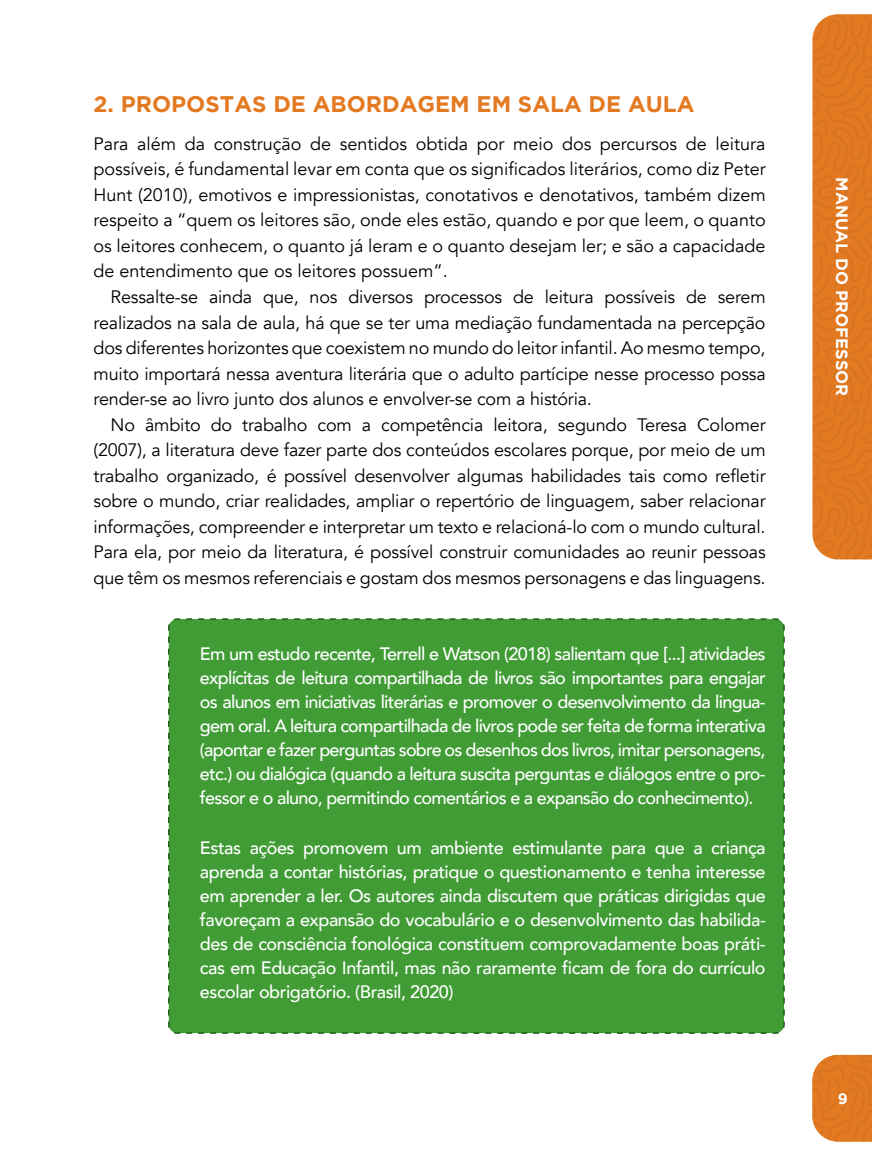
<style>
.page{position:relative;width:872px;height:1170px;background:#fff}
.page>*{position:absolute;margin:0;border:0;box-sizing:border-box;transform-origin:0 0}
.t1{font:700 22.5px "Gotham";color:#e37920}
.t2{font:18px/25.5px "Avenir";letter-spacing:-.01em;color:#000;text-align:justify}
.t3{font:500 18px/24px "Avenir";letter-spacing:-.035em;color:#fff;text-align:justify}
.t4{font:700 16.5px "Gotham";color:#fff}
.t5{font:700 15px "Gotham";color:#fff}
</style>
<div class="page">
<div style="left:812px;top:14px;width:60px;height:547px;background:#e37920"></div>
<div style="left:168px;top:618px;width:617px;height:416px;background:#419c36"></div>
<div style="left:812px;top:1054px;width:60px;height:87px;background:#e37920"></div>
<p class="t1" style="left:94px;top:91px;width:602px">2. PROPOSTAS DE ABORDAGEM EM SALA DE AULA</p>
<p class="t2" style="left:94px;top:131px;width:673px">Para além da construção de sentidos obtida por meio dos percursos de leitura possíveis, é fundamental levar em conta que os significados literários, como diz Peter Hunt (2010), emotivos e impressionistas, conotativos e denotativos, também dizem respeito a “quem os leitores são, onde eles estão, quando e por que leem, o quanto os leitores conhecem, o quanto já leram e o quanto desejam ler; e são a capacidade de entendimento que os leitores possuem”.</p>
<p class="t2" style="left:94px;top:284px;width:673px;text-indent:17px">Ressalte-se ainda que, nos diversos processos de leitura possíveis de serem realizados na sala de aula, há que se ter uma mediação fundamentada na percepção dos diferentes horizontes que coexistem no mundo do leitor infantil. Ao mesmo tempo, muito importará nessa aventura literária que o adulto partícipe nesse processo possa render-se ao livro junto dos alunos e envolver-se com a história.</p>
<p class="t2" style="left:94px;top:412px;width:673px;text-indent:17px">No âmbito do trabalho com a competência leitora, segundo Teresa Colomer (2007), a literatura deve fazer parte dos conteúdos escolares porque, por meio de um trabalho organizado, é possível desenvolver algumas habilidades tais como refletir sobre o mundo, criar realidades, ampliar o repertório de linguagem, saber relacionar informações, compreender e interpretar um texto e relacioná-lo com o mundo cultural.<br>Para ela, por meio da literatura, é possível construir comunidades ao reunir pessoas que têm os mesmos referenciais e gostam dos mesmos personagens e das linguagens.</p>
<p class="t3" style="left:200px;top:641px;width:567px">Em um estudo recente, Terrell e Watson (2018) salientam que [...] atividades explícitas de leitura compartilhada de livros são importantes para engajar os alunos em iniciativas literárias e promover o desenvolvimento da lingua&shy;gem oral. A leitura compartilhada de livros pode ser feita de forma interativa (apontar e fazer perguntas sobre os desenhos dos livros, imitar personagens, etc.) ou dialógica (quando a leitura suscita perguntas e diálogos entre o pro&shy;fessor e o aluno, permitindo comentários e a expansão do conhecimento).</p>
<p class="t3" style="left:200px;top:834px;width:567px">Estas ações promovem um ambiente estimulante para que a criança aprenda a contar histórias, pratique o questionamento e tenha interesse em aprender a ler. Os autores ainda discutem que práticas dirigidas que favoreçam a expansão do vocabulário e o desenvolvimento das habilida&shy;des de consciência fonológica constituem comprovadamente boas práti&shy;cas em Educação Infantil, mas não raramente ficam de fora do currículo escolar obrigatório. (Brasil, 2020)</p>
<p class="t4" style="left:851px;top:177px;width:220px;rotate:90deg">MANUAL DO PROFESSOR</p>
<p class="t5" style="left:837px;top:1089px;width:11px">9</p>
</div>
